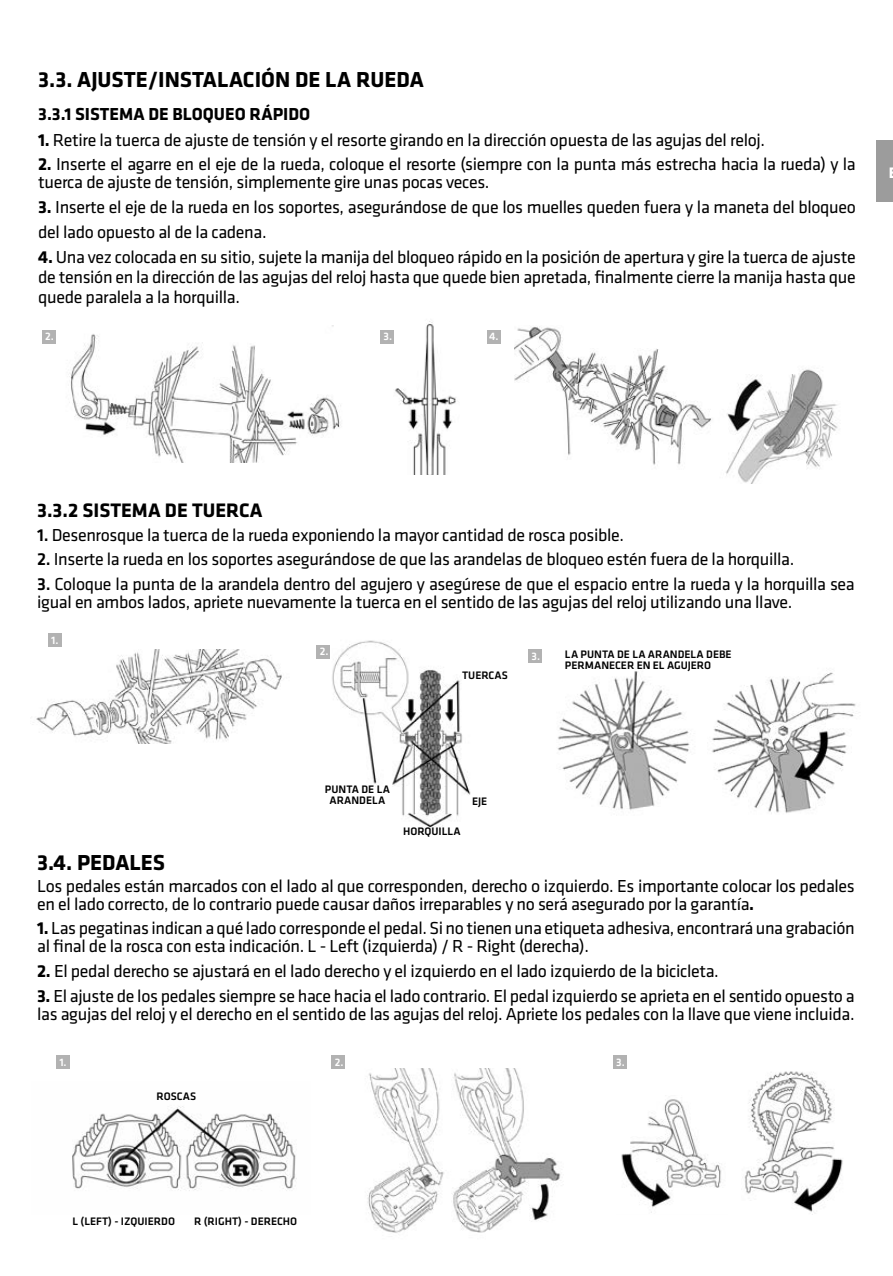
<style>
.page{position:relative;width:893px;height:1276px;background:#fff}
.page>*{position:absolute;margin:0;border:0;box-sizing:border-box;transform-origin:0 0}
.t1{font:700 22.5px "Klavika";color:#000}
.t2{font:700 20.25px "Klavika";color:#000}
.t3{font:18px/18px "Klavika";letter-spacing:-.02em;color:#000}
.t4{font:700 18px "Klavika";color:#000}
.t5{font:500 11.25px/11.2px "Klavika";color:#000;text-align:center}
.t6{font:500 11.25px "Klavika";color:#fff}
.s1{font-weight:700}
.s2{font-weight:500}
</style>
<div class="page">
<div style="left:876px;top:141px;width:17px;height:61px;background:#9c9c9c"></div>
<img style="left:69px;top:325px;width:272px;height:138px">
<img style="left:395px;top:321px;width:61px;height:154px">
<img style="left:514px;top:326px;width:324px;height:158px">
<div style="left:42px;top:330px;width:13px;height:13px;background:#b2b2b2"></div>
<div style="left:380px;top:330px;width:14px;height:13px;background:#b2b2b2"></div>
<div style="left:488px;top:330px;width:13px;height:13px;background:#b2b2b2"></div>
<img style="left:36px;top:649px;width:246px;height:95px">
<img style="left:712px;top:672px;width:144px;height:142px">
<div style="left:48px;top:634px;width:13px;height:13px;background:#b2b2b2"></div>
<img style="left:72px;top:1106px;width:225px;height:85px">
<img style="left:367px;top:1068px;width:194px;height:165px">
<img style="left:621px;top:1099px;width:100px;height:114px">
<img style="left:744px;top:1071px;width:99px;height:141px">
<div style="left:56px;top:1055px;width:13px;height:13px;background:#b2b2b2"></div>
<div style="left:332px;top:1055px;width:13px;height:13px;background:#b2b2b2"></div>
<div style="left:613px;top:1055px;width:13px;height:13px;background:#b2b2b2"></div>
<img style="left:326px;top:640px;width:145px;height:188px">
<img style="left:541px;top:649px;width:149px;height:161px">
<div style="left:317px;top:645px;width:13px;height:13px;background:#b2b2b2"></div>
<div style="left:528px;top:649px;width:13px;height:14px;background:#b2b2b2"></div>
<p class="t1" style="left:38px;top:63px;width:387px">3.3. AJUSTE/INSTALACIÓN DE LA RUEDA</p>
<p class="t4" style="left:38px;top:100px;width:274px">3.3.1 SISTEMA DE BLOQUEO RÁPIDO</p>
<p class="t3" style="left:38px;top:130px;width:728px"><span class="s1">1.</span> Retire la tuerca de ajuste de tensión y el resorte girando en la dirección opuesta de las agujas del reloj.</p>
<p class="t3" style="left:38px;top:155px;width:819px"><span class="s1">2.</span> Inserte el agarre en el eje de la rueda, coloque el resorte (siempre con la punta más estrecha hacia la rueda) y la tuerca de ajuste de tensión, simplemente gire unas pocas veces.</p>
<p class="t3" style="left:38px;top:194px;width:819px;line-height:24.8px"><span class="s1">3.</span> Inserte el eje de la rueda en los soportes, asegurándose de que los muelles queden fuera y la maneta del bloqueo del lado opuesto al de la cadena.</p>
<p class="t3" style="left:38px;top:246px;width:819px;line-height:20.2px;text-align:justify"><span class="s1">4.</span> Una vez colocada en su sitio, sujete la manija del bloqueo rápido en la posición de apertura y gire la tuerca de ajuste de tensión en la dirección de las agujas del reloj hasta que quede bien apretada, finalmente cierre la manija hasta que quede paralela a la horquilla.</p>
<p class="t6" style="left:45px;top:329px;width:10px">2.</p>
<p class="t6" style="left:384px;top:329px;width:10px">3.</p>
<p class="t6" style="left:489px;top:329px;width:11px">4.</p>
<p class="t2" style="left:37px;top:495px;width:227px">3.3.2 SISTEMA DE TUERCA</p>
<p class="t3" style="left:37px;top:525px;width:588px"><span class="s2">1.</span> Desenrosque la tuerca de la rueda exponiendo la mayor cantidad de rosca posible.</p>
<p class="t3" style="left:37px;top:550px;width:759px"><span class="s2">2.</span> Inserte la rueda en los soportes asegurándose de que las arandelas de bloqueo estén fuera de la horquilla.</p>
<p class="t3" style="left:37px;top:574px;width:819px"><span class="s2">3.</span> Coloque la punta de la arandela dentro del agujero y asegúrese de que el espacio entre la rueda y la horquilla sea igual en ambos lados, apriete nuevamente la tuerca en el sentido de las agujas del reloj utilizando una llave.</p>
<p class="t6" style="left:51px;top:633px;width:9px">1.</p>
<p class="t1" style="left:37px;top:846px;width:129px">3.4. PEDALES</p>
<p class="t6" style="left:320px;top:644px;width:10px">2.</p>
<p class="t5" style="left:462px;top:669px;width:47px">TUERCAS</p>
<p class="t6" style="left:532px;top:648px;width:10px">3.</p>
<p class="t5" style="left:565px;top:648px;width:168px;text-align:left">LA PUNTA DE LA ARANDELA DEBE<br>PERMANECER EN EL AGUJERO</p>
<p class="t5" style="left:325px;top:783px;width:66px">PUNTA DE LA<br>ARANDELA</p>
<p class="t5" style="left:403px;top:826px;width:59px">HORQUILLA</p>
<p class="t5" style="left:472px;top:795px;width:17px">EJE</p>
<p class="t3" style="left:37px;top:876px;width:819px">Los pedales están marcados con el lado al que corresponden, derecho o izquierdo. Es importante colocar los pedales en el lado correcto, de lo contrario puede causar daños irreparables y no será asegurado por la garantía<span class="s1">.</span></p>
<p class="t3" style="left:37px;top:919px;width:819px"><span class="s1">1.</span> Las pegatinas indican a qué lado corresponde el pedal. Si no tienen una etiqueta adhesiva, encontrará una grabación al final de la rosca con esta indicación. L - Left (izquierda) / R - Right (derecha).</p>
<p class="t3" style="left:37px;top:961px;width:683px"><span class="s1">2.</span> El pedal derecho se ajustará en el lado derecho y el izquierdo en el lado izquierdo de la bicicleta.</p>
<p class="t3" style="left:37px;top:986px;width:819px"><span class="s1">3.</span> El ajuste de los pedales siempre se hace hacia el lado contrario. El pedal izquierdo se aprieta en el sentido opuesto a las agujas del reloj y el derecho en el sentido de las agujas del reloj. Apriete los pedales con la llave que viene incluida.</p>
<p class="t6" style="left:59px;top:1054px;width:9px">1.</p>
<p class="t6" style="left:335px;top:1054px;width:10px">2.</p>
<p class="t6" style="left:616px;top:1054px;width:10px">3.</p>
<p class="t5" style="left:157px;top:1090px;width:41px">ROSCAS</p>
<p class="t5" style="left:73px;top:1215px;width:104px">L (LEFT) - IZQUIERDO</p>
<p class="t5" style="left:194px;top:1215px;width:105px">R (RIGHT) - DERECHO</p>
</div>
